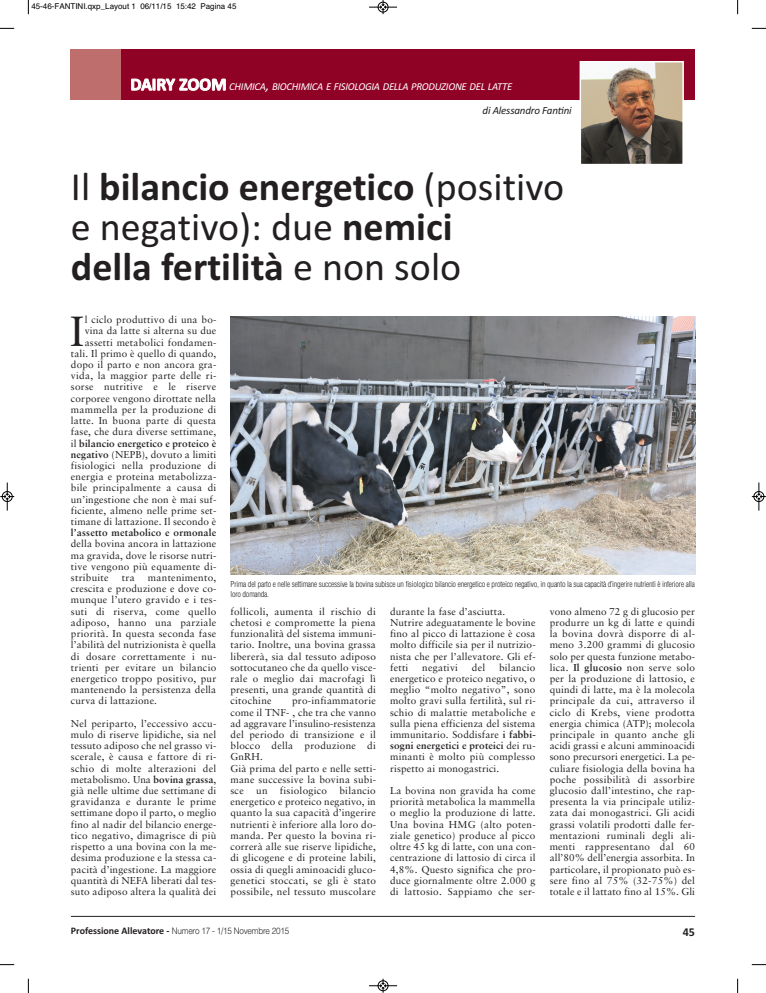
<style>
.page{position:relative;width:766px;height:993px;background:#fff}
.page>*{position:absolute;margin:0;border:0;box-sizing:border-box;transform-origin:0 0}
.t1{font:42.1px "Sabon";color:#231f20}
.t2{font:700 40px/40px "Calibri";color:#231f20}
.t3{font:700 12px "Calibri";color:#231f20}
.t4{font:italic 11px "Calibri";color:#231f20}
.t5{font:italic 10.6px "Calibri";letter-spacing:-.025em;color:#fff}
.t6{font:10px/11.2px "Sabon";letter-spacing:.02em;color:#231f20;text-align:justify}
.t7{font:700 10px "Sabon";letter-spacing:.02em;color:#231f20}
.t8{font:300 9px "Helvetica";letter-spacing:-.025em;color:#231f20;scale:.9 1}
.t9{font:300 condensed 8px/9.6px "Helvetica LT Std";letter-spacing:-.02em;color:#231f20}
.t10{font:8px "Helvetica";color:#000}
.s1{font-weight:700;font-style:normal;font-size:17.6px}
.s2{font-size:14.1px}
.s3{font-weight:400}
.s4{font-weight:700}
.s5{font-family:"Calibri";font-weight:700;font-size:10px}
</style>
<div class="page">
<hr style="left:71px;top:915px;width:623px;height:1px;background:#231f20">
<div style="left:71px;top:49px;width:623px;height:51px;background:#900126"></div>
<div style="left:71px;top:49px;width:50px;height:51px;background:#be6f6d"></div>
<img style="left:582px;top:64px;width:98px;height:98px">
<div style="left:579px;top:61px;width:104px;height:104px;border:2px solid #fff"></div>
<img style="left:230px;top:316px;width:464px;height:258px">
<svg style="left:28px;top:0;width:1px;height:14px"></svg>
<svg style="left:0;top:28px;width:14px;height:1px"></svg>
<svg style="left:737px;top:0;width:1px;height:14px"></svg>
<svg style="left:751px;top:28px;width:14px;height:1px"></svg>
<svg style="left:28px;top:978px;width:1px;height:14px"></svg>
<svg style="left:0;top:964px;width:14px;height:1px"></svg>
<svg style="left:737px;top:978px;width:1px;height:14px"></svg>
<svg style="left:751px;top:964px;width:14px;height:1px"></svg>
<svg style="left:369px;top:0;width:28px;height:14px"></svg>
<svg style="left:369px;top:978px;width:28px;height:14px"></svg>
<svg style="left:0;top:482px;width:14px;height:28px"></svg>
<svg style="left:751px;top:482px;width:14px;height:28px"></svg>
<p class="t10" style="left:31px;top:2px;width:207px">45-46-FANTINI.qxp_Layout 1 06/11/15 15:42 Pagina 45</p>
<p class="t5" style="left:130px;top:80px;width:383px"><span class="s1">DAIRY ZOOM</span> CHIMICA<span class="s2">,</span> BIOCHIMICA E FISIOLOGIA DELLA PRODUZIONE DEL LATTE</p>
<p class="t4" style="left:482px;top:104px;width:91px">DI ALESSANDRO FANTINI</p>
<h2 class="t2" style="left:71px;top:166px;width:494px"><span class="s3">Il</span> bilancio energetico <span class="s3">(positivo e negativo): due</span> nemici<br>della fertilità <span class="s3">e non solo</span></h2>
<p class="t6" style="left:71px;top:315px;width:147px;text-align:right">l ciclo produttivo di una bo&shy;vina da latte si alterna su due assetti metabolici fondamen&shy;tali. Il primo è quello di quando, dopo il parto e non ancora gra&shy;vida, la maggior parte delle ri&shy;sorse nutritive e le riserve corporee vengono dirottate nella mammella per la produzione di latte. In buona parte di questa fase, che dura diverse settimane, il <span class="s4">bilancio energetico e proteico è negativo</span> (NEPB), dovuto a limiti fisiologici nella produzione di energia e proteina metabolizza&shy;bile principalmente a causa di un’ingestione che non è mai suf&shy;ficiente, almeno nelle prime set&shy;timane di lattazione. Il secondo è</p>
<p class="t7" style="left:71px;top:528px;width:147px">l’assetto metabolico e ormonale</p>
<p class="t6" style="left:71px;top:539px;width:147px">della bovina ancora in lattazione ma gravida, dove le risorse nutri&shy;tive vengono più equamente di&shy;stribuite</p>
<h1 class="t1" style="left:70px;top:313px;width:15px">I</h1>
<p class="t6" style="left:71px;top:572px;width:147px;text-indent:77px">mantenimento, crescita e produzione e dove co&shy;munque l’utero gravido e i tes&shy;suti di riserva, come quello adiposo, hanno una parziale priorità. In questa seconda fase l’abilità del nutrizionista è quella di dosare correttamente i nu&shy;trienti per evitare un bilancio energetico troppo positivo, pur mantenendo la persistenza della curva di lattazione.</p>
<p class="t6" style="left:71px;top:718px;width:147px">Nel periparto, l’eccessivo accu&shy;mulo di riserve lipidiche, sia nel tessuto adiposo che nel grasso vi&shy;scerale, è causa e fattore di ri&shy;schio di molte alterazioni del metabolismo. Una <span class="s4">bovina grassa</span>, già nelle ultime due settimane di gravidanza e durante le prime settimane dopo il parto, o meglio fino al nadir del bilancio energe&shy;tico negativo, dimagrisce di più rispetto a una bovina con la me&shy;desima produzione e la stessa ca&shy;pacità d’ingestione. La maggiore quantità di NEFA liberati dal tes&shy;suto adiposo altera la qualità dei</p>
<p class="t6" style="left:122px;top:572px;width:14px">tra</p>
<p class="t9" style="left:230px;top:580px;width:466px">Prima del parto e nelle settimane successive la bovina subisce un fisiologico bilancio energetico e proteico negativo, in quanto la sua capacità d’ingerire nutrienti è inferiore alla loro domanda.</p>
<p class="t6" style="left:230px;top:606px;width:147px">follicoli, aumenta il rischio di chetosi e compromette la piena funzionalità del sistema immuni&shy;tario. Inoltre, una bovina grassa libererà, sia dal tessuto adiposo sottocutaneo che da quello visce&shy;rale o meglio dai macrofagi lì presenti, una grande quantità di citochine</p>
<p class="t6" style="left:230px;top:695px;width:147px;text-align:left;text-indent:61px">pro-infiammatorie come il TNF- , che tra che vanno ad aggravare l’insulino-resistenza del periodo di transizione e il blocco della produzione di<br>GnRH.<br>Già prima del parto e nelle setti&shy;mane successive la bovina subi&shy;sce un fisiologico bilancio energetico e proteico negativo, in quanto la sua capacità d’ingerire nutrienti è inferiore alla loro do&shy;manda. Per questo la bovina ri&shy;correrà alle sue riserve lipidiche, di glicogene e di proteine labili, ossia di quegli aminoacidi gluco&shy;genetici stoccati, se gli è stato possibile, nel tessuto muscolare</p>
<p class="t6" style="left:390px;top:606px;width:147px;text-align:left">durante la fase d’asciutta.<br>Nutrire adeguatamente le bovine fino al picco di lattazione è cosa molto difficile sia per il nutrizio&shy;nista che per l’allevatore. Gli ef&shy;fetti</p>
<p class="t6" style="left:390px;top:662px;width:147px;text-indent:109px">bilancio energetico e proteico negativo, o meglio “molto negativo”, sono molto gravi sulla fertilità, sul ri&shy;schio di malattie metaboliche e sulla piena efficienza del sistema immunitario. Soddisfare <span class="s4">i fabbi&shy;sogni energetici e proteici</span> dei ru&shy;minanti è molto più complesso rispetto ai monogastrici.</p>
<p class="t6" style="left:390px;top:785px;width:147px">La bovina non gravida ha come priorità metabolica la mammella o meglio la produzione di latte.<br>Una bovina HMG (alto poten&shy;ziale genetico) produce al picco oltre 45 kg di latte, con una con&shy;centrazione di lattosio di circa il 4,8%. Questo significa che pro&shy;duce giornalmente oltre 2.000 g di lattosio. Sappiamo che ser-</p>
<p class="t6" style="left:422px;top:662px;width:37px">negativi</p>
<p class="t6" style="left:472px;top:662px;width:15px">del</p>
<p class="t6" style="left:549px;top:606px;width:147px">vono almeno 72 g di glucosio per produrre un kg di latte e quindi la bovina dovrà disporre di al&shy;meno 3.200 grammi di glucosio solo per questa funzione metabo&shy;lica. <span class="s4">Il glucosio</span> non serve solo per la produzione di lattosio, e quindi di latte, ma è la molecola principale da cui, attraverso il ciclo di Krebs, viene prodotta energia chimica (ATP); molecola principale in quanto anche gli acidi grassi e alcuni amminoacidi sono precursori energetici. La pe&shy;culiare fisiologia della bovina ha poche possibilità di assorbire glucosio dall’intestino, che rap&shy;presenta la via principale utiliz&shy;zata dai monogastrici. Gli acidi grassi volatili prodotti dalle fer&shy;mentazioni ruminali degli ali&shy;menti rappresentano dal 60 all’80% dell’energia assorbita. In particolare, il propionato può es&shy;sere fino al 75% (32-75%) del totale e il lattato fino al 15%. Gli</p>
<p class="t8" style="left:71px;top:922px;width:244px"><span class="s5">Professione Allevatore -</span> Numero 17 - 1/15 Novembre 2015</p>
<p class="t3" style="left:682px;top:924px;width:14px">45</p>
</div>
